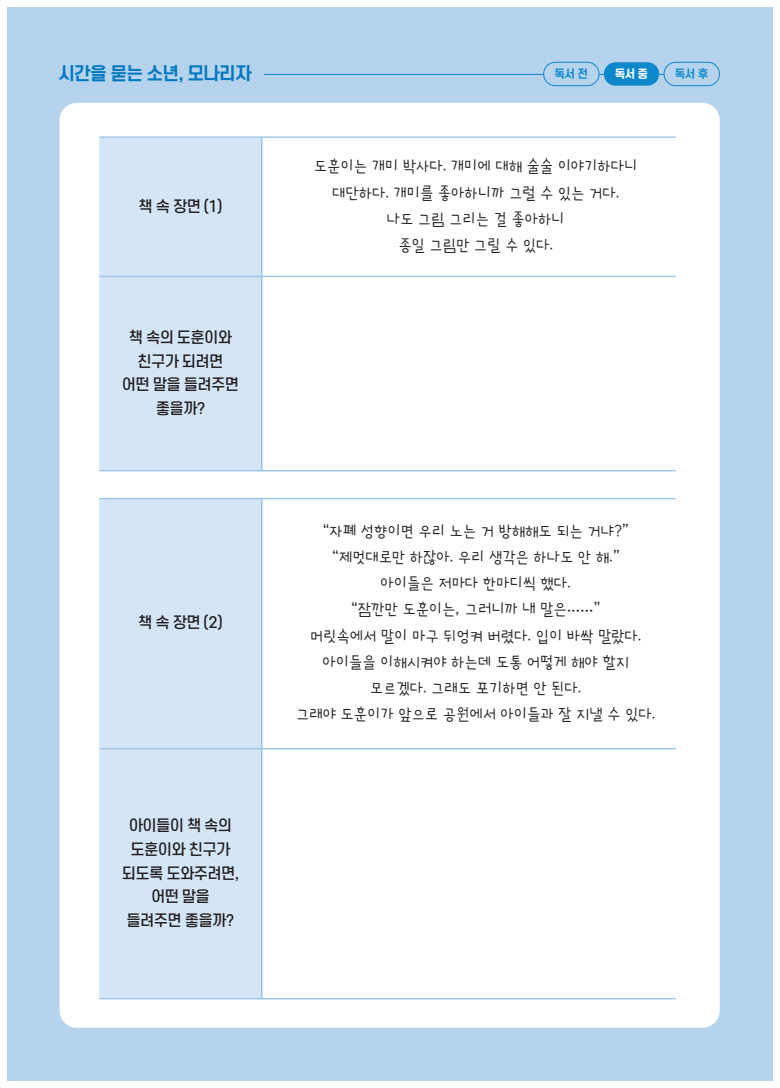
<style>
.page{position:relative;width:780px;height:1088px;background:#fff}
.page>*{position:absolute;margin:0;border:0;box-sizing:border-box;transform-origin:0 0}
.t1{font:700 17.5px "S Core Dream 6";letter-spacing:-.05em;color:#0078c0}
.t2{font:16.25px "Goyang";letter-spacing:.03em;color:#231f20}
.t3{font:500 15px "S Core Dream 5";letter-spacing:-.05em;color:#231f20}
.t4{font:700 11.12px "S Core Dream 6";color:#0c88cb}
.t5{font:800 11.12px "S Core Dream 7";color:#fff}
</style>
<div class="page">
<div style="left:7px;top:7px;width:765px;height:1074px;background:#b6d3ee"></div>
<div style="left:60px;top:103px;width:659px;height:925px;background:#fff;border-radius:17px"></div>
<div style="left:99px;top:138px;width:162px;height:332px;background:#d4e5f5"></div>
<hr style="left:261px;top:138px;width:1px;height:138px;background:#70b0e0">
<hr style="left:261px;top:277px;width:1px;height:193px;background:#70b0e0">
<hr style="left:99px;top:136px;width:163px;height:2px;background:#9ac3e8">
<hr style="left:262px;top:136px;width:413px;height:2px;background:#9ac3e8">
<hr style="left:99px;top:276px;width:163px;height:1px;background:#9ac3e8">
<hr style="left:262px;top:276px;width:413px;height:1px;background:#9ac3e8">
<hr style="left:99px;top:470px;width:163px;height:1px;background:#9ac3e8">
<hr style="left:262px;top:470px;width:413px;height:1px;background:#9ac3e8">
<div style="left:99px;top:499px;width:162px;height:499px;background:#d4e5f5"></div>
<hr style="left:261px;top:499px;width:1px;height:249px;background:#70b0e0">
<hr style="left:261px;top:749px;width:1px;height:249px;background:#70b0e0">
<hr style="left:99px;top:498px;width:163px;height:1px;background:#9ac3e8">
<hr style="left:262px;top:498px;width:413px;height:1px;background:#9ac3e8">
<hr style="left:99px;top:748px;width:163px;height:1px;background:#9ac3e8">
<hr style="left:262px;top:748px;width:413px;height:1px;background:#9ac3e8">
<hr style="left:99px;top:998px;width:163px;height:1px;background:#9ac3e8">
<hr style="left:262px;top:998px;width:413px;height:1px;background:#9ac3e8">
<hr style="left:264px;top:74px;width:444px;height:1px;background:#0c88cb">
<div style="left:543px;top:62px;width:56px;height:24px;background:#b6d3ee;border-radius:12px"></div>
<div style="left:543px;top:62px;width:56px;height:24px;border:1px solid #0c88cb;border-radius:12px"></div>
<div style="left:603px;top:62px;width:56px;height:24px;background:#0c88cb;border-radius:12px"></div>
<div style="left:664px;top:62px;width:55px;height:24px;background:#b6d3ee;border-radius:12px"></div>
<div style="left:663px;top:62px;width:56px;height:24px;border:1px solid #0c88cb;border-radius:12px"></div>
<p class="t1" style="left:58px;top:61px;width:195px">시간을 묻는 소년, 모나리자</p>
<p class="t4" style="left:554px;top:66px;width:35px">독서 전</p>
<p class="t5" style="left:614px;top:66px;width:35px">독서 중</p>
<p class="t4" style="left:674px;top:66px;width:35px">독서 후</p>
<p class="t3" style="left:138px;top:195px;width:86px">책 속 장면 (1)</p>
<p class="t3" style="left:129px;top:326px;width:105px">책 속의 도훈이와</p>
<p class="t3" style="left:137px;top:350px;width:88px">친구가 되려면</p>
<p class="t3" style="left:122px;top:374px;width:119px">어떤 말을 들려주면</p>
<p class="t3" style="left:156px;top:397px;width:51px">좋을까?</p>
<p class="t3" style="left:138px;top:612px;width:86px">책 속 장면 (2)</p>
<p class="t3" style="left:129px;top:814px;width:105px">아이들이 책 속의</p>
<p class="t3" style="left:130px;top:838px;width:101px">도훈이와 친구가</p>
<p class="t3" style="left:122px;top:862px;width:119px">되도록 도와주려면,</p>
<p class="t3" style="left:151px;top:886px;width:60px">어떤 말을</p>
<p class="t3" style="left:127px;top:909px;width:109px">들려주면 좋을까?</p>
<p class="t2" style="left:314px;top:155px;width:324px">도훈이는 개미 박사다. 개미에 대해 술술 이야기하다니</p>
<p class="t2" style="left:332px;top:181px;width:288px">대단하다. 개미를 좋아하니까 그럴 수 있는 거다.</p>
<p class="t2" style="left:387px;top:208px;width:179px">나도 그림 그리는 걸 좋아하니</p>
<p class="t2" style="left:398px;top:234px;width:156px">종일 그림만 그릴 수 있다.</p>
<p class="t2" style="left:323px;top:519px;width:307px">“자폐 성향이면 우리 노는 거 방해해도 되는 거냐?”</p>
<p class="t2" style="left:332px;top:546px;width:289px">“제멋대로만 하잖아. 우리 생각은 하나도 안 해.”</p>
<p class="t2" style="left:381px;top:572px;width:191px">아이들은 저마다 한마디씩 했다.</p>
<p class="t2" style="left:351px;top:598px;width:251px">“잠깐만 도훈이는, 그러니까 내 말은……”</p>
<p class="t2" style="left:310px;top:624px;width:333px">머릿속에서 말이 마구 뒤엉켜 버렸다. 입이 바싹 말랐다.</p>
<p class="t2" style="left:323px;top:651px;width:307px">아이들을 이해시켜야 하는데 도통 어떻게 해야 할지</p>
<p class="t2" style="left:370px;top:677px;width:213px">모르겠다. 그래도 포기하면 안 된다.</p>
<p class="t2" style="left:296px;top:703px;width:360px">그래야 도훈이가 앞으로 공원에서 아이들과 잘 지낼 수 있다.</p>
</div>
